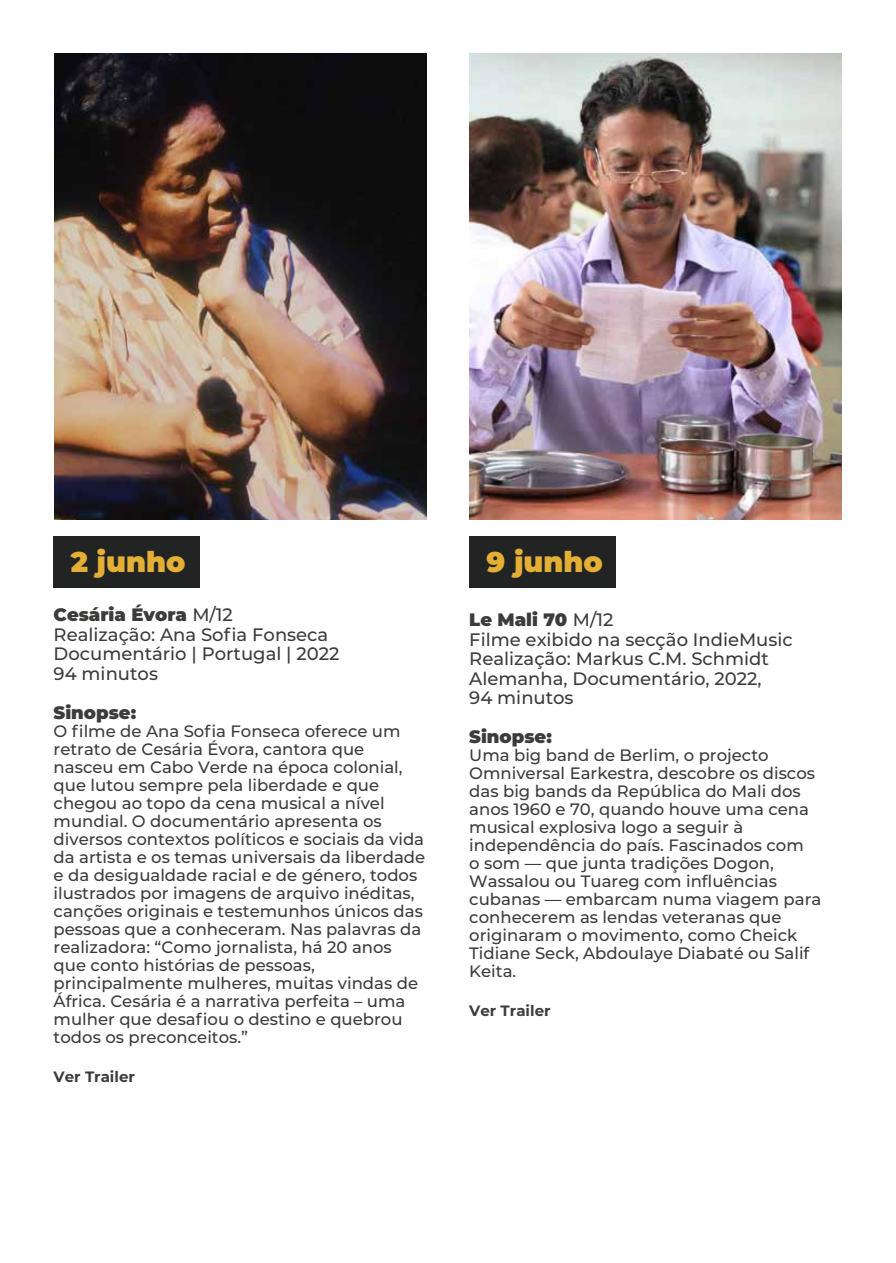
<style>
.page{position:relative;width:896px;height:1263px;background:#fff}
.page>*{position:absolute;margin:0;border:0;box-sizing:border-box;transform-origin:0 0}
.t1{font:900 28.5px "Montserrat";color:#e3af35}
.t2{font:500 18px/19.5px "Montserrat";color:#3c3c3b}
.t3{font:900 18px "Montserrat";color:#3c3c3b}
.t4{font:500 16.5px/18px "Montserrat";color:#3c3c3b}
.t5{font:700 15px "Montserrat";color:#3c3c3b}
.s1{font-weight:900}
</style>
<div class="page">
<img style="left:54px;top:53px;width:372px;height:467px">
<div style="left:54px;top:536px;width:146px;height:51px;background:#222323"></div>
<div style="left:470px;top:536px;width:146px;height:51px;background:#222323"></div>
<img style="left:470px;top:53px;width:372px;height:467px">
<h1 class="t1" style="left:71px;top:540px;width:116px">2 junho</h1>
<h1 class="t1" style="left:487px;top:540px;width:118px">9 junho</h1>
<p class="t2" style="left:54px;top:604px;width:287px"><span class="s1">Cesária Évora</span> M/12<br>Realização: Ana Sofia Fonseca<br>Documentário | Portugal | 2022<br>94 minutos</p>
<p class="t3" style="left:54px;top:699px;width:84px">Sinopse:</p>
<p class="t4" style="left:54px;top:721px;width:373px">O filme de Ana Sofia Fonseca oferece um retrato de Cesária Évora, cantora que nasceu em Cabo Verde na época colonial, que lutou sempre pela liberdade e que chegou ao topo da cena musical a nível mundial. O documentário apresenta os diversos contextos políticos e sociais da vida da artista e os temas universais da liberdade e da desigualdade racial e de género, todos ilustrados por imagens de arquivo inéditas, canções originais e testemunhos únicos das pessoas que a conheceram. Nas palavras da realizadora: “Como jornalista, há 20 anos que conto histórias de pessoas, principalmente mulheres, muitas vindas de África. Cesária é a narrativa perfeita – uma mulher que desafiou o destino e quebrou todos os preconceitos.”</p>
<p class="t5" style="left:54px;top:1065px;width:83px">Ver Trailer</p>
<p class="t2" style="left:469px;top:609px;width:325px"><span class="s1">Le Mali 70</span> M/12<br>Filme exibido na secção IndieMusic<br>Realização: Markus C.M. Schmidt<br>Alemanha, Documentário, 2022,<br>94 minutos</p>
<p class="t3" style="left:469px;top:723px;width:84px">Sinopse:</p>
<p class="t4" style="left:469px;top:745px;width:354px">Uma big band de Berlim, o projecto Omniversal Earkestra, descobre os discos das big bands da República do Mali dos anos 1960 e 70, quando houve uma cena musical explosiva logo a seguir à independência do país. Fascinados com<br>o som — que junta tradições Dogon, Wassalou ou Tuareg com influências cubanas — embarcam numa viagem para conhecerem as lendas veteranas que originaram o movimento, como Cheick Tidiane Seck, Abdoulaye Diabaté ou Salif Keita.</p>
<p class="t5" style="left:469px;top:1000px;width:83px">Ver Trailer</p>
</div>
